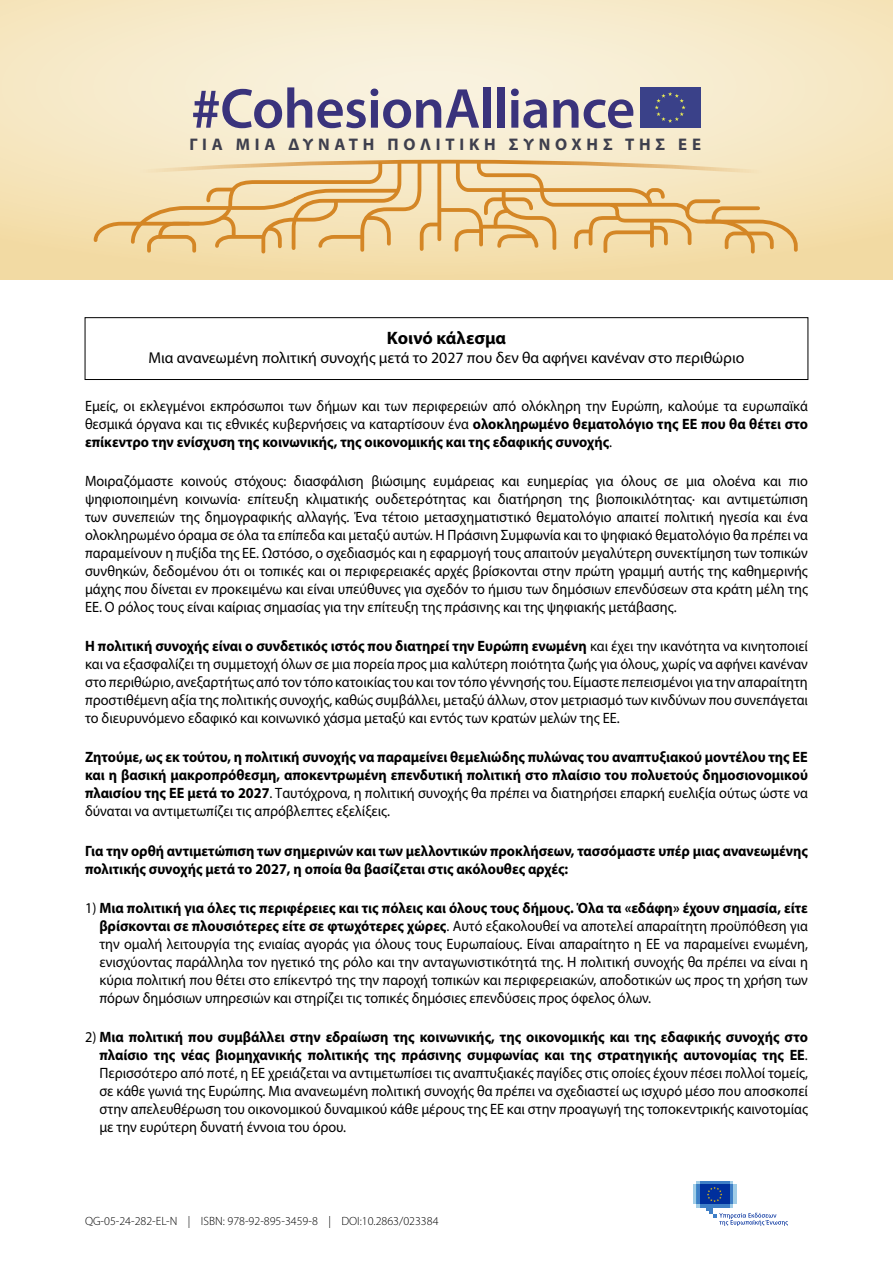
<style>
.page{position:relative;width:893px;height:1263px;background:#fff}
.page>*{position:absolute;margin:0;border:0;box-sizing:border-box;transform-origin:0 0}
.t1{font:600 56.7px "Myriad Pro";letter-spacing:-.01em;color:#3a337c}
.t2{font:700 18px "Myriad Pro";color:#000}
.t3{font:700 16.8px "Myriad Pro";letter-spacing:.285em;color:#3e3f4d}
.t4{font:15.75px "Myriad Pro";color:#000}
.t5{font:15px/18px "Myriad Pro";color:#000;text-align:justify;scale:.95 1}
.t6{font:700 15px/18px "Myriad Pro";color:#000;text-align:justify;scale:.95 1}
.t7{font:300 12px "Myriad Pro";color:#000}
.s1{font-weight:700}
.s2{font-weight:400}
</style>
<div class="page">
<svg style="left:0;top:0;width:893px;height:279px;background:#f6e8c6"></svg>
<div style="left:85px;top:317px;width:723px;height:63px;border:1px solid #000"></div>
<svg style="left:92px;top:158px;width:708px;height:97px;background:#efd3a0"></svg>
<div style="left:640px;top:87px;width:60px;height:41px;background:#3a4189"></div>
<svg style="left:655px;top:92px;width:31px;height:31px"></svg>
<hr style="left:696px;top:1204px;width:37px;height:4px;background:#a1cde7">
<hr style="left:696px;top:1181px;width:37px;height:3px;background:#439bcf">
<hr style="left:700px;top:1181px;width:29px;height:3px;background:#3f7fc7">
<hr style="left:700px;top:1204px;width:29px;height:4px;background:#3f7fc7">
<svg style="left:729px;top:1184px;width:4px;height:3px"></svg>
<hr style="left:733px;top:1184px;width:3px;height:20px;background:#439bcf">
<svg style="left:696px;top:1184px;width:4px;height:20px"></svg>
<hr style="left:693px;top:1184px;width:3px;height:20px;background:#439bcf">
<div style="left:706px;top:1204px;width:7px;height:7px;background:#3f7fc7"></div>
<div style="left:700px;top:1184px;width:29px;height:20px;background:#002f9d"></div>
<svg style="left:707px;top:1187px;width:81px;height:39px"></svg>
<h1 class="t1" style="left:191px;top:73px;width:446px">#CohesionAlliance</h1>
<p class="t3" style="left:189px;top:133px;width:513px">ΓΙΑ ΜΙΑ ΔΥΝΑΤΗ ΠΟΛΙΤΙΚΗ ΣΥΝΟΧΗΣ ΤΗΣ ΕΕ</p>
<p class="t2" style="left:387px;top:326px;width:121px">Κοινό κάλεσμα</p>
<p class="t4" style="left:149px;top:348px;width:597px">Μια ανανεωμένη πολιτική συνοχής μετά το 2027 που δεν θα αφήνει κανέναν στο περιθώριο</p>
<p class="t5" style="left:85px;top:396px;width:762px">Εμείς, οι εκλεγμένοι εκπρόσωποι των δήμων και των περιφερειών από ολόκληρη την Ευρώπη, καλούμε τα ευρωπαϊκά θεσμικά όργανα και τις εθνικές κυβερνήσεις να καταρτίσουν ένα <span class="s1">ολοκληρωμένο θεματολόγιο της ΕΕ που θα θέτει στο επίκεντρο την ενίσχυση της κοινωνικής, της οικονομικής και της εδαφικής συνοχής</span>.</p>
<p class="t5" style="left:85px;top:472px;width:762px">Μοιραζόμαστε κοινούς στόχους: διασφάλιση βιώσιμης ευμάρειας και ευημερίας για όλους σε μια ολοένα και πιο ψηφιοποιημένη κοινωνία· επίτευξη κλιματικής ουδετερότητας και διατήρηση της βιοποικιλότητας· και αντιμετώπιση των συνεπειών της δημογραφικής αλλαγής. Ένα τέτοιο μετασχηματιστικό θεματολόγιο απαιτεί πολιτική ηγεσία και ένα ολοκληρωμένο όραμα σε όλα τα επίπεδα και μεταξύ αυτών. Η Πράσινη Συμφωνία και το ψηφιακό θεματολόγιο θα πρέπει να παραμείνουν η πυξίδα της ΕΕ. Ωστόσο, ο σχεδιασμός και η εφαρμογή τους απαιτούν μεγαλύτερη συνεκτίμηση των τοπικών συνθηκών, δεδομένου ότι οι τοπικές και οι περιφερειακές αρχές βρίσκονται στην πρώτη γραμμή αυτής της καθημερινής μάχης που δίνεται εν προκειμένω και είναι υπεύθυνες για σχεδόν το ήμισυ των δημόσιων επενδύσεων στα κράτη μέλη της ΕΕ. Ο ρόλος τους είναι καίριας σημασίας για την επίτευξη της πράσινης και της ψηφιακής μετάβασης.</p>
<p class="t5" style="left:85px;top:637px;width:762px"><span class="s1">Η πολιτική συνοχής είναι ο συνδετικός ιστός που διατηρεί την Ευρώπη ενωμένη</span> και έχει την ικανότητα να κινητοποιεί και να εξασφαλίζει τη συμμετοχή όλων σε μια πορεία προς μια καλύτερη ποιότητα ζωής για όλους, χωρίς να αφήνει κανέναν στο περιθώριο, ανεξαρτήτως από τον τόπο κατοικίας του και τον τόπο γέννησής του. Είμαστε πεπεισμένοι για την απαραίτητη προστιθέμενη αξία της πολιτικής συνοχής, καθώς συμβάλλει, μεταξύ άλλων, στον μετριασμό των κινδύνων που συνεπάγεται το διευρυνόμενο εδαφικό και κοινωνικό χάσμα μεταξύ και εντός των κρατών μελών της ΕΕ.</p>
<p class="t6" style="left:85px;top:748px;width:762px">Ζητούμε, ως εκ τούτου, η πολιτική συνοχής να παραμείνει θεμελιώδης πυλώνας του αναπτυξιακού μοντέλου της ΕΕ και η βασική μακροπρόθεσμη, αποκεντρωμένη επενδυτική πολιτική στο πλαίσιο του πολυετούς δημοσιονομικού πλαισίου της ΕΕ μετά το 2027<span class="s2">. Ταυτόχρονα, η πολιτική συνοχής θα πρέπει να διατηρήσει επαρκή ευελιξία ούτως ώστε να δύναται να αντιμετωπίζει τις απρόβλεπτες εξελίξεις.</span></p>
<p class="t6" style="left:85px;top:841px;width:762px">Για την ορθή αντιμετώπιση των σημερινών και των μελλοντικών προκλήσεων, τασσόμαστε υπέρ μιας ανανεωμένης πολιτικής συνοχής μετά το 2027, η οποία θα βασίζεται στις ακόλουθες αρχές:</p>
<p class="t5" style="left:99px;top:899px;width:747px;text-indent:-14px">1) <span class="s1">Μια πολιτική για όλες τις περιφέρειες και τις πόλεις και όλους τους δήμους. Όλα τα «εδάφη» έχουν σημασία, είτε βρίσκονται σε πλουσιότερες είτε σε φτωχότερες χώρες</span>. Αυτό εξακολουθεί να αποτελεί απαραίτητη προϋπόθεση για την ομαλή λειτουργία της ενιαίας αγοράς για όλους τους Ευρωπαίους. Είναι απαραίτητο η ΕΕ να παραμείνει ενωμένη, ενισχύοντας παράλληλα τον ηγετικό της ρόλο και την ανταγωνιστικότητά της. Η πολιτική συνοχής θα πρέπει να είναι η κύρια πολιτική που θέτει στο επίκεντρό της την παροχή τοπικών και περιφερειακών, αποδοτικών ως προς τη χρήση των πόρων δημόσιων υπηρεσιών και στηρίζει τις τοπικές δημόσιες επενδύσεις προς όφελος όλων.</p>
<p class="t5" style="left:99px;top:1028px;width:747px;text-indent:-14px">2) <span class="s1">Μια πολιτική που συμβάλλει στην εδραίωση της κοινωνικής, της οικονομικής και της εδαφικής συνοχής στο πλαίσιο της νέας βιομηχανικής πολιτικής της πράσινης συμφωνίας και της στρατηγικής αυτονομίας της ΕΕ</span>.<br>Περισσότερο από ποτέ, η ΕΕ χρειάζεται να αντιμετωπίσει τις αναπτυξιακές παγίδες στις οποίες έχουν πέσει πολλοί τομείς, σε κάθε γωνιά της Ευρώπης. Μια ανανεωμένη πολιτική συνοχής θα πρέπει να σχεδιαστεί ως ισχυρό μέσο που αποσκοπεί στην απελευθέρωση του οικονομικού δυναμικού κάθε μέρους της ΕΕ και στην προαγωγή της τοποκεντρικής καινοτομίας με την ευρύτερη δυνατή έννοια του όρου.</p>
<p class="t7" style="left:85px;top:1214px;width:355px">QG-05-24-282-EL-N | ISBN: 978-92-895-3459-8 | DOI:10.2863/023384</p>
</div>
